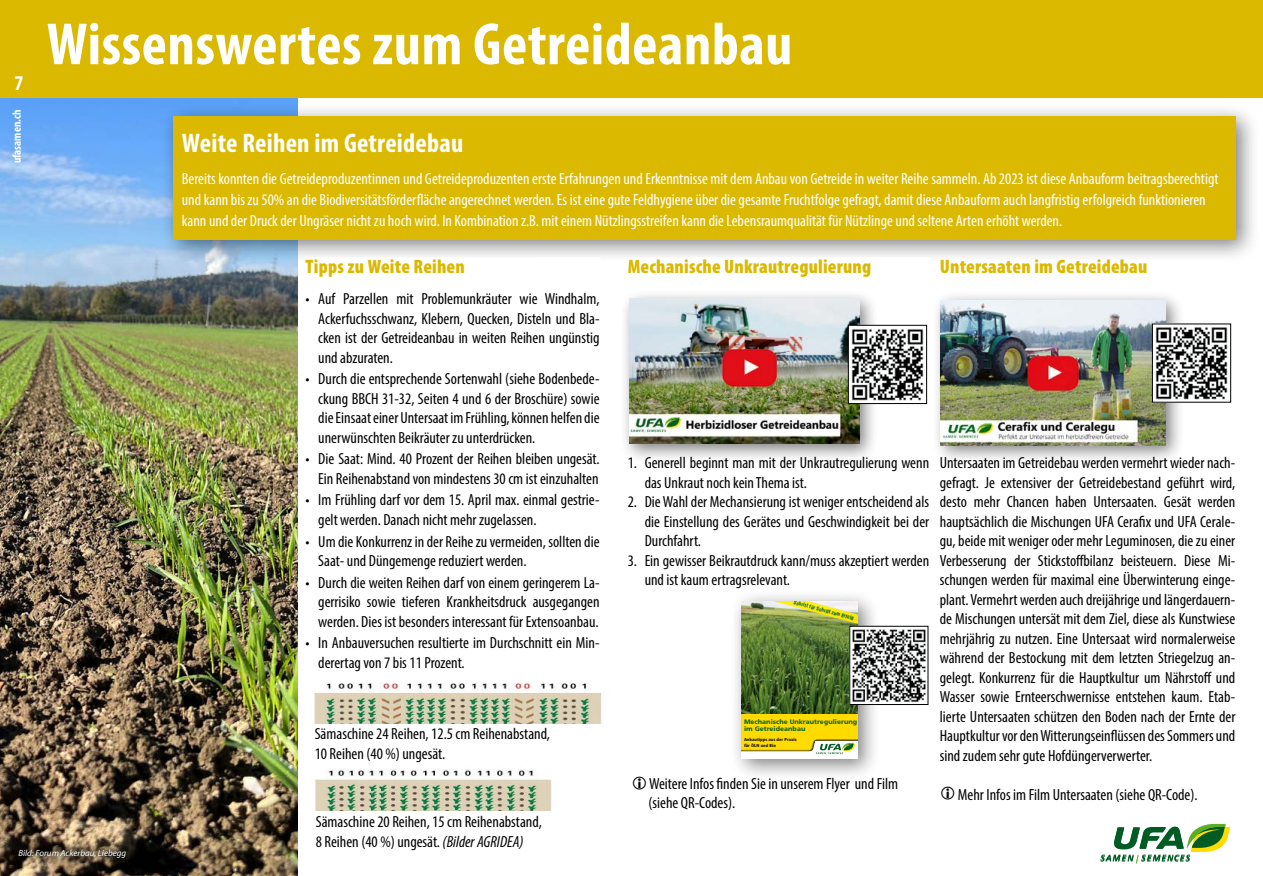
<style>
.page{position:relative;width:1263px;height:876px;background:#fff}
.page>*{position:absolute;margin:0;border:0;box-sizing:border-box;transform-origin:0 0}
.t1{font:700 condensed 60px "Myriad Pro";letter-spacing:.01em;color:#fff}
.t2{font:700 condensed 27px "Myriad Pro";letter-spacing:.01em;color:#fff}
.t3{font:700 condensed 21px "Myriad Pro";color:#fff}
.t4{font:900 condensed 19.5px "Myriad Pro";letter-spacing:.01em;color:#dbb900}
.t5{font:condensed 16.2px/19.5px "Myriad Pro";color:#000}
.t6{font:condensed 16.2px/21px "Myriad Pro";color:#fff}
.t7{font:700 condensed 12px "Myriad Pro";color:#fff}
.t8{font:italic 9px "Myriad Pro";color:#fff}
.t9{font:900 6.6px/7.4px "Frutiger LT Std";color:#005c23}
.t10{font:900 condensed 5.1px "Helvetica LT";color:#005c23}
.t11{font:900 condensed 4.35px/5.1px "Frutiger LT";letter-spacing:.01em;color:#000}
.s1{font-style:italic}
</style>
<div class="page">
<img style="left:0;top:98px;width:298px;height:778px">
<div style="left:0;top:0;width:1263px;height:98px;background:#dbb900"></div>
<div style="left:160px;top:103px;width:1100px;height:161px;background:#000;opacity:.5"></div>
<div style="left:173px;top:116px;width:1062px;height:123px;background:#dbb900"></div>
<svg style="left:1100px;top:824px;width:130px;height:40px"></svg>
<div style="left:628px;top:257px;width:302px;height:437px;background:#fff"></div>
<div style="left:619px;top:289px;width:260px;height:174px;background:#000;opacity:.5"></div>
<img style="left:629px;top:299px;width:230px;height:144px">
<img style="left:850px;top:327px;width:74px;height:75px">
<div style="left:848px;top:325px;width:79px;height:79px;border:1px solid #000"></div>
<div style="left:729px;top:590px;width:152px;height:192px;background:#000;opacity:.5"></div>
<img style="left:742px;top:602px;width:116px;height:113px">
<div style="left:742px;top:715px;width:116px;height:43px;background:#ffdb00"></div>
<div style="left:742px;top:739px;width:116px;height:20px;background:#000;opacity:.75"></div>
<svg style="left:742px;top:741px;width:116px;height:18px"></svg>
<svg style="left:758px;top:602px;width:100px;height:30px"></svg>
<img style="left:851px;top:628px;width:75px;height:75px">
<div style="left:849px;top:626px;width:79px;height:79px;border:1px solid #000"></div>
<div style="left:306px;top:257px;width:294px;height:416px;background:#fff"></div>
<div style="left:931px;top:290px;width:253px;height:174px;background:#000;opacity:.5"></div>
<img style="left:941px;top:301px;width:224px;height:144px">
<img style="left:1154px;top:326px;width:74px;height:74px">
<div style="left:1152px;top:324px;width:79px;height:78px;border:1px solid #000"></div>
<img style="left:315px;top:682px;width:287px;height:41px">
<svg style="left:10px;top:839px;width:126px;height:28px"></svg>
<img style="left:315px;top:769px;width:237px;height:41px">
<p class="t3" style="left:15px;top:70px;width:10px">7</p>
<p class="t7" style="left:9px;top:163px;width:55px;rotate:-90deg">ufasamen.ch</p>
<h1 class="t1" style="left:47px;top:7px;width:747px">Wissenswertes zum Getreideanbau</h1>
<h2 class="t2" style="left:182px;top:126px;width:283px">Weite Reihen im Getreidebau</h2>
<p class="t6" style="left:182px;top:168px;width:1038px">Bereits konnten die Getreideproduzentinnen und Getreideproduzenten erste Erfahrungen und Erkenntnisse mit dem Anbau von Getreide in weiter Reihe sammeln. Ab 2023 ist diese Anbauform beitragsberechtigt und kann bis zu 50% an die Biodiversitätsförderfläche angerechnet werden. Es ist eine gute Feldhygiene über die gesamte Fruchtfolge gefragt, damit diese Anbauform auch langfristig erfolgreich funktionieren kann und der Druck der Ungräser nicht zu hoch wird. In Kombination z.B. mit einem Nützlingsstreifen kann die Lebensraumqualität für Nützlinge und seltene Arten erhöht werden.</p>
<p class="t4" style="left:628px;top:254px;width:245px">Mechanische Unkrautregulierung</p>
<p class="t4" style="left:940px;top:254px;width:209px">Untersaaten im Getreidebau</p>
<p class="t4" style="left:306px;top:254px;width:161px">Tipps zu Weite Reihen</p>
<p class="t5" style="left:318px;top:289px;width:283px;text-align:justify;text-indent:-13px">• Auf Parzellen mit Problemunkräuter wie Windhalm, Ackerfuchsschwanz, Klebern, Quecken, Disteln und Bla&shy;cken ist der Getreideanbau in weiten Reihen ungünstig und abzuraten.</p>
<p class="t5" style="left:318px;top:369px;width:283px;text-align:justify;text-indent:-13px">• Durch die entsprechende Sortenwahl (siehe Bodenbede&shy;ckung BBCH 31-32, Seiten 4 und 6 der Broschüre) sowie die Einsaat einer Untersaat im Frühling, können helfen die unerwünschten Beikräuter zu unterdrücken.</p>
<p class="t5" style="left:306px;top:449px;width:296px;text-align:right">• Die Saat: Mind. 40 Prozent der Reihen bleiben ungesät.<br>Ein Reihenabstand von mindestens 30 cm ist einzuhalten</p>
<p class="t5" style="left:318px;top:490px;width:283px;text-indent:-13px">• Im Frühling darf vor dem 15. April max. einmal gestrie&shy;gelt werden. Danach nicht mehr zugelassen.</p>
<p class="t5" style="left:318px;top:531px;width:283px;text-indent:-13px">• Um die Konkurrenz in der Reihe zu vermeiden, sollten die<br>Saat- und Düngemenge reduziert werden.</p>
<p class="t5" style="left:318px;top:572px;width:283px;text-align:justify;text-indent:-13px">• Durch die weiten Reihen darf von einem geringerem La&shy;gerrisiko sowie tieferen Krankheitsdruck ausgegangen werden. Dies ist besonders interessant für Extensoanbau.</p>
<p class="t5" style="left:318px;top:633px;width:283px;text-indent:-13px">• In Anbauversuchen resultierte im Durchschnitt ein Min&shy;derertag von 7 bis 11 Prozent.</p>
<p class="t5" style="left:940px;top:453px;width:297px;text-align:justify">Untersaaten im Getreidebau werden vermehrt wieder nach&shy;gefragt. Je extensiver der Getreidebestand geführt wird, desto mehr Chancen haben Untersaaten. Gesät werden hauptsächlich die Mischungen UFA Cerafix und UFA Cerale&shy;gu, beide mit weniger oder mehr Leguminosen, die zu einer Verbesserung der Stickstoffbilanz beisteuern. Diese Mi&shy;schungen werden für maximal eine Überwinterung einge&shy;plant. Vermehrt werden auch dreijährige und längerdauern&shy;de Mischungen untersät mit dem Ziel, diese als Kunstwiese mehrjährig zu nutzen. Eine Untersaat wird normalerweise während der Bestockung mit dem letzten Striegelzug an&shy;gelegt. Konkurrenz für die Hauptkultur um Nährstoff und Wasser sowie Ernteerschwernisse entstehen kaum. Etab&shy;lierte Untersaaten schützen den Boden nach der Ernte der Hauptkultur vor den Witterungseinflüssen des Sommers und sind zudem sehr gute Hofdüngerverwerter.</p>
<p class="t5" style="left:958px;top:784px;width:241px">Mehr Infos im Film Untersaaten (siehe QR-Code).</p>
<p class="t5" style="left:645px;top:453px;width:286px;text-indent:-17px">1. Generell beginnt man mit der Unkrautregulierung wenn das Unkraut noch kein Thema ist.</p>
<p class="t5" style="left:645px;top:492px;width:286px;text-align:justify;text-indent:-17px">2. Die Wahl der Mechansierung ist weniger entscheidend als die Einstellung des Gerätes und Geschwindigkeit bei der Durchfahrt.</p>
<p class="t5" style="left:645px;top:551px;width:286px;text-indent:-17px">3. Ein gewisser Beikrautdruck kann/muss akzeptiert werden und ist kaum ertragsrelevant.</p>
<p class="t10" style="left:795px;top:599px;width:63px;rotate:15deg">Schritt für Schritt zum Erfolg</p>
<p class="t9" style="left:744px;top:718px;width:115px">Mechanische Unkrautregulierung im Getreideanbau</p>
<p class="t11" style="left:744px;top:737px;width:54px">Anbautipps aus der Praxis für ÖLN und Bio</p>
<p class="t5" style="left:315px;top:724px;width:237px">Sämaschine 24 Reihen, 12.5 cm Reihenabstand,<br>10 Reihen (40 %) ungesät.</p>
<p class="t5" style="left:648px;top:774px;width:251px">Weitere Infos finden Sie in unserem Flyer und Film (siehe QR-Codes).</p>
<p class="t8" style="left:18px;top:847px;width:109px">Bild: Forum Ackerbau, Liebegg</p>
<p class="t5" style="left:316px;top:812px;width:228px">Sämaschine 20 Reihen, 15 cm Reihenabstand,<br>8 Reihen (40 %) ungesät. <span class="s1">(Bilder AGRIDEA)</span></p>
</div>
